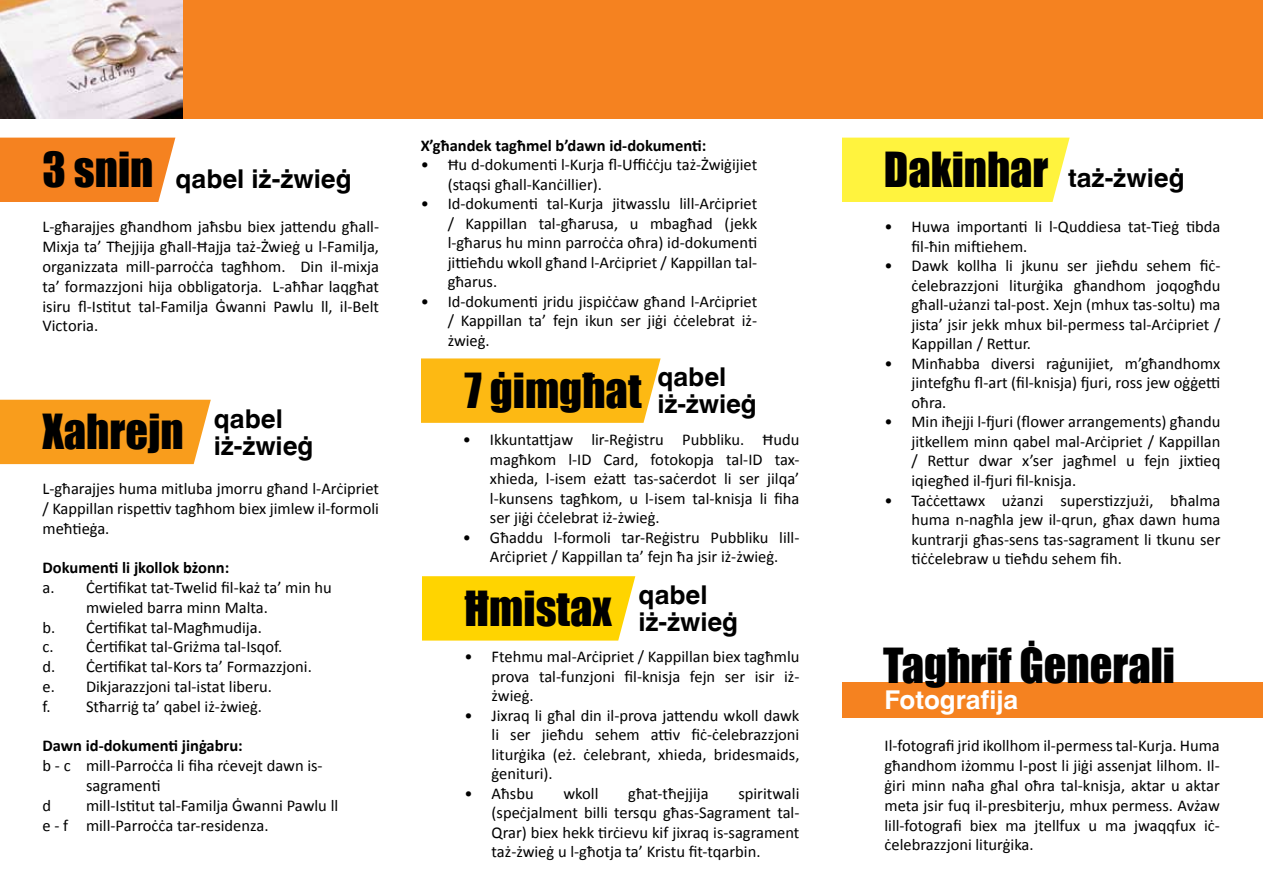
<style>
.page{position:relative;width:1263px;height:893px;background:#fff}
.page>*{position:absolute;margin:0;border:0;box-sizing:border-box;transform-origin:0 0}
.t1{font:44.4px "Impact";color:#000}
.t2{font:700 25.95px/27px "Helvetica World";color:#000}
.t3{font:700 25.95px "Helvetica World";color:#fff}
.t4{font:16.5px/19.5px "Calibri";color:#000;text-align:justify}
.t5{font:700 16.5px "Calibri";color:#000}
.s1{font-family:"Impact";font-weight:400;font-size:44.4px}
</style>
<div class="page">
<div style="left:842px;top:683px;width:421px;height:35px;background:#f58220"></div>
<div style="left:842px;top:138px;width:228px;height:64px;background:#fff33e"></div>
<div style="left:0;top:138px;width:175px;height:64px;background:#f58220"></div>
<div style="left:0;top:0;width:1263px;height:118px;background:#f58220"></div>
<img style="left:0;top:0;width:183px;height:118px">
<div style="left:0;top:400px;width:211px;height:64px;background:#f99d1c"></div>
<div style="left:421px;top:358px;width:240px;height:65px;background:#fdb913"></div>
<div style="left:422px;top:576px;width:213px;height:65px;background:#ffd400"></div>
<h2 class="t2" style="left:43px;top:166px;width:311px"><span class="s1">3 snin</span> qabel iż-żwieġ</h2>
<p class="t4" style="left:43px;top:216px;width:338px">L-għarajjes għandhom jaħsbu biex jattendu għall-Mixja ta’ Tħejjija għall-Ħajja taż-Żwieġ u l-Familja, organizzata mill-parroċċa tagħhom. Din il-mixja ta’ formazzjoni hija obbligatorja. L-aħħar laqgħat isiru fl-Istitut tal-Familja Ġwanni Pawlu ll, il-Belt Victoria.</p>
<h1 class="t1" style="left:43px;top:398px;width:143px">Xahrejn</h1>
<h2 class="t2" style="left:214px;top:405px;width:101px">qabel iż-żwieġ</h2>
<p class="t4" style="left:43px;top:478px;width:338px">L-għarajjes huma mitluba jmorru għand l-Arċipriet / Kappillan rispettiv tagħhom biex jimlew il-formoli meħtieġa.</p>
<p class="t5" style="left:43px;top:557px;width:188px">Dokumenti li jkollok bżonn:</p>
<p class="t4" style="left:43px;top:577px;width:291px">a. Ċertifikat tat-Twelid fil-każ ta’ min hu</p>
<p class="t4" style="left:86px;top:597px;width:183px">mwieled barra minn Malta.</p>
<p class="t4" style="left:43px;top:617px;width:221px">b. Ċertifikat tal-Magħmudija.</p>
<p class="t4" style="left:43px;top:636px;width:241px">c. Ċertifikat tal-Griżma tal-Isqof.</p>
<p class="t4" style="left:43px;top:656px;width:271px">d. Ċertifikat tal-Kors ta’ Formazzjoni.</p>
<p class="t4" style="left:43px;top:676px;width:231px">e. Dikjarazzjoni tal-istat liberu.</p>
<p class="t4" style="left:43px;top:696px;width:221px">f. Stħarriġ ta’ qabel iż-żwieġ.</p>
<p class="t5" style="left:43px;top:736px;width:202px">Dawn id-dokumenti jinġabru:</p>
<p class="t4" style="left:43px;top:755px;width:282px">b - c mill-Parroċċa li fiha rċevejt dawn is-</p>
<p class="t4" style="left:86px;top:775px;width:76px">sagramenti</p>
<p class="t4" style="left:43px;top:795px;width:10px">d</p>
<p class="t4" style="left:43px;top:795px;width:297px;text-indent:43px">mill-Istitut tal-Familja Ġwanni Pawlu ll e - f mill-Parroċċa tar-residenza.</p>
<p class="t5" style="left:421px;top:135px;width:287px">X’għandek tagħmel b’dawn id-dokumenti:</p>
<p class="t4" style="left:448px;top:154px;width:311px;text-indent:-27px">• Ħu d-dokumenti l-Kurja fl-Uffiċċju taż-Żwiġijiet (staqsi għall-Kanċillier).</p>
<p class="t4" style="left:448px;top:193px;width:311px;text-indent:-27px">• Id-dokumenti tal-Kurja jitwasslu lill-Arċipriet / Kappillan tal-għarusa, u mbagħad (jekk l-għarus hu minn parroċċa oħra) id-dokumenti jittieħdu wkoll għand l-Arċipriet / Kappillan tal&shy;għarus.</p>
<p class="t4" style="left:448px;top:291px;width:311px;text-indent:-27px">• Id-dokumenti jridu jispiċċaw għand l-Arċipriet / Kappillan ta’ fejn ikun ser jiġi ċċelebrat iż&shy;żwieġ.</p>
<h1 class="t1" style="left:465px;top:356px;width:178px">7 ġimgħat</h1>
<h2 class="t2" style="left:657px;top:364px;width:101px">qabel iż-żwieġ</h2>
<p class="t4" style="left:490px;top:429px;width:311px;text-indent:-27px">• Ikkuntattjaw lir-Reġistru Pubbliku. Ħudu magħkom l-ID Card, fotokopja tal-ID tax&shy;xhieda, l-isem eżatt tas-saċerdot li ser jilqa’ l-kunsens tagħkom, u l-isem tal-knisja li fiha ser jiġi ċċelebrat iż-żwieġ.</p>
<p class="t4" style="left:463px;top:527px;width:338px;text-align:center">• Għaddu l-formoli tar-Reġistru Pubbliku lill-<br>Arċipriet / Kappillan ta’ fejn ħa jsir iż-żwieġ.</p>
<h1 class="t1" style="left:465px;top:574px;width:149px">Ħmistax</h1>
<h2 class="t2" style="left:638px;top:582px;width:101px">qabel iż-żwieġ</h2>
<p class="t4" style="left:492px;top:646px;width:309px;text-indent:-27px">• Ftehmu mal-Arċipriet / Kappillan biex tagħmlu prova tal-funzjoni fil-knisja fejn ser isir iż&shy;żwieġ.</p>
<p class="t4" style="left:492px;top:704px;width:309px;text-indent:-27px">• Jixraq li għal din il-prova jattendu wkoll dawk li ser jieħdu sehem attiv fiċ-ċelebrazzjoni liturġika (eż. ċelebrant, xhieda, bridesmaids, ġenituri).</p>
<p class="t4" style="left:465px;top:782px;width:71px">• Aħsbu</p>
<p class="t4" style="left:563px;top:782px;width:36px">wkoll</p>
<p class="t4" style="left:628px;top:782px;width:82px">għat-tħejjija</p>
<p class="t4" style="left:492px;top:782px;width:309px;text-indent:247px">spiritwali (speċjalment billi tersqu għas-Sagrament tal-Qrar) biex hekk tirċievu kif jixraq is-sagrament taż-żwieġ u l-għotja ta’ Kristu fit-tqarbin.</p>
<h2 class="t2" style="left:884px;top:165px;width:302px"><span class="s1">Dakinhar</span> taż-żwieġ</h2>
<p class="t4" style="left:911px;top:216px;width:310px;text-indent:-27px">• Huwa importanti li l-Quddiesa tat-Tieġ tibda fil-ħin miftiehem.</p>
<p class="t4" style="left:911px;top:255px;width:310px;text-indent:-27px">• Dawk kollha li jkunu ser jieħdu sehem fiċ&shy;ċelebrazzjoni liturġika għandhom joqogħdu għall-użanzi tal-post. Xejn (mhux tas-soltu) ma jista’ jsir jekk mhux bil-permess tal-Arċipriet / Kappillan / Rettur.</p>
<p class="t4" style="left:911px;top:353px;width:310px;text-indent:-27px">• Minħabba diversi raġunijiet, m’għandhomx jintefgħu fl-art (fil-knisja) fjuri, ross jew oġġetti oħra.</p>
<p class="t4" style="left:911px;top:411px;width:310px;text-indent:-27px">• Min iħejji l-fjuri (flower arrangements) għandu jitkellem minn qabel mal-Arċipriet / Kappillan / Rettur dwar x’ser jagħmel u fejn jixtieq iqiegħed il-fjuri fil-knisja.</p>
<p class="t4" style="left:911px;top:489px;width:310px;text-indent:-27px">• Taċċettawx użanzi superstizzjużi, bħalma huma n-nagħla jew il-qrun, għax dawn huma kuntrarji għas-sens tas-sagrament li tkunu ser tiċċelebraw u tieħdu sehem fih.</p>
<h1 class="t1" style="left:883px;top:631px;width:293px">Tagħrif Ġenerali</h1>
<h2 class="t3" style="left:884px;top:685px;width:135px">Fotografija</h2>
<p class="t4" style="left:884px;top:735px;width:337px">Il-fotografi jrid ikollhom il-permess tal-Kurja. Huma għandhom iżommu l-post li jiġi assenjat lilhom. Il&shy;ġiri minn naħa għal oħra tal-knisja, aktar u aktar meta jsir fuq il-presbiterju, mhux permess. Avżaw lill-fotografi biex ma jtellfux u ma jwaqqfux iċ&shy;ċelebrazzjoni liturġika.</p>
</div>
